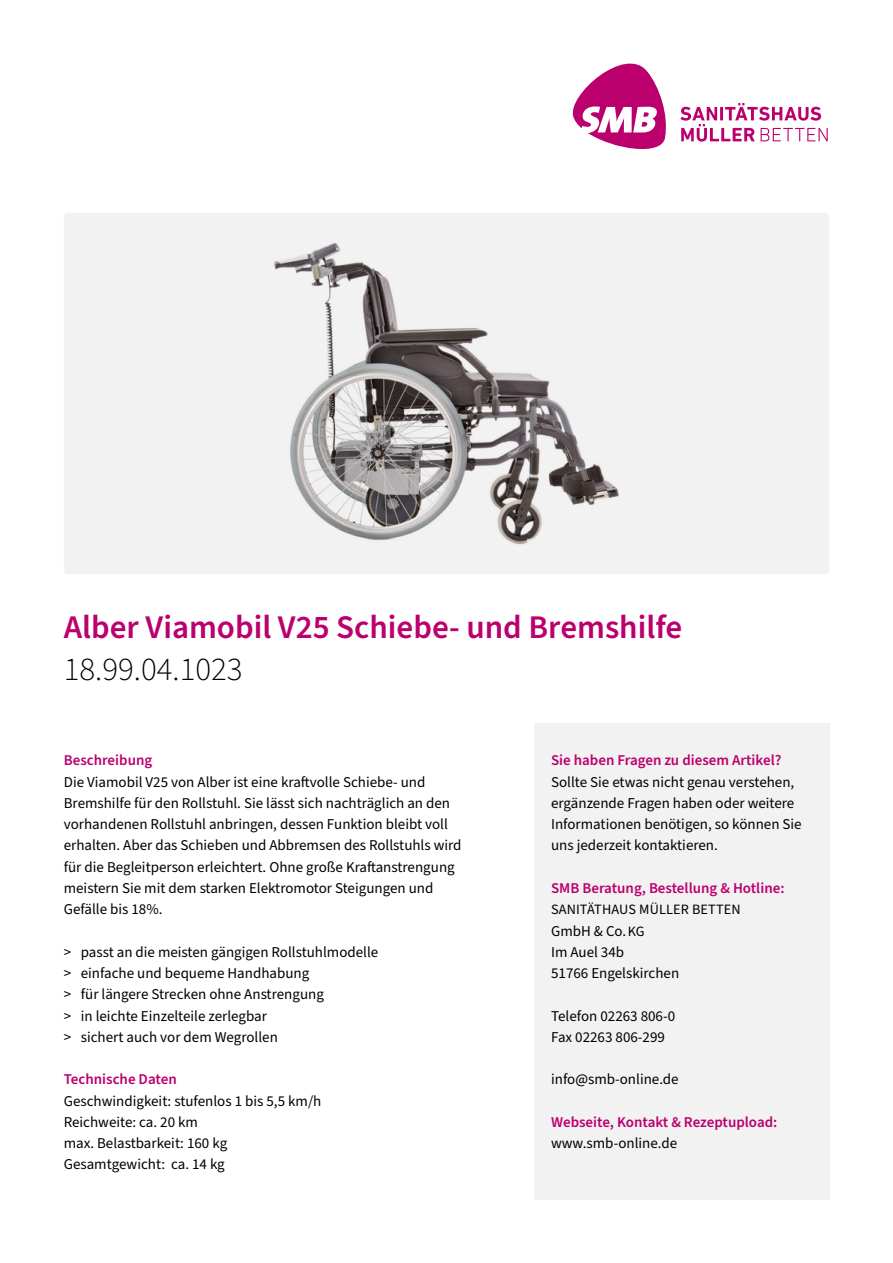
<style>
.page{position:relative;width:893px;height:1263px;background:#fff}
.page>*{position:absolute;margin:0;border:0;box-sizing:border-box;transform-origin:0 0}
.t1{font:600 33px "Source Sans Pro";color:#bb006e}
.t2{font:300 33px "Source Sans Pro";color:#000}
.t3{font:15px/21.3px "Source Sans Pro";color:#000}
.t4{font:600 15px "Source Sans Pro";color:#bb006e}
.t5{font:14.25px "Source Sans Pro";letter-spacing:.01em;color:#000}
.s1{font-size:14.25px}
</style>
<div class="page">
<div style="left:534px;top:723px;width:295px;height:476px;background:#f2f2f2"></div>
<svg style="left:572px;top:63px;width:94px;height:86px"></svg>
<svg style="left:680px;top:103px;width:148px;height:39px"></svg>
<div style="left:64px;top:213px;width:765px;height:361px;background:#f2f2f2;border-radius:4px"></div>
<img style="left:274px;top:242px;width:345px;height:303px">
<h1 class="t1" style="left:64px;top:605px;width:620px">Alber Viamobil V25 Schiebe- und Bremshilfe</h1>
<h1 class="t2" style="left:64px;top:647px;width:180px">18.99.04.1023</h1>
<p class="t4" style="left:64px;top:750px;width:90px">Beschreibung</p>
<p class="t3" style="left:64px;top:771px;width:399px">Die Viamobil V25 von Alber ist eine kraftvolle Schiebe- und Bremshilfe für den Rollstuhl. Sie lässt sich nachträglich an den vorhandenen Rollstuhl anbringen, dessen Funktion bleibt voll erhalten. Aber das Schieben und Abbremsen des Rollstuhls wird für die Begleitperson erleichtert. Ohne große Kraftanstrengung meistern Sie mit dem starken Elektromotor Steigungen und Gefälle bis 18%.</p>
<p class="t3" style="left:64px;top:941px;width:316px">&gt; passt an die meisten gängigen Rollstuhlmodelle &gt; einfache und bequeme Handhabung<br>&gt; für längere Strecken ohne Anstrengung<br>&gt; in leichte Einzelteile zerlegbar<br>&gt; sichert auch vor dem Wegrollen</p>
<p class="t4" style="left:64px;top:1069px;width:114px">Technische Daten</p>
<p class="t3" style="left:64px;top:1090px;width:259px">Geschwindigkeit: stufenlos 1 bis 5,5 km/h<br>Reichweite: ca. 20 km<br>max. Belastbarkeit: 160 kg<br>Gesamtgewicht: ca. 14 kg</p>
<p class="t4" style="left:551px;top:750px;width:232px">Sie haben Fragen zu diesem Artikel?</p>
<p class="t3" style="left:551px;top:771px;width:252px">Sollte Sie etwas nicht genau verstehen, ergänzende Fragen haben oder weitere Informationen benötigen, so können Sie uns jederzeit kontaktieren.</p>
<p class="t4" style="left:551px;top:878px;width:235px">SMB Beratung, Bestellung &amp; Hotline:</p>
<p class="t5" style="left:551px;top:900px;width:191px">SANITÄTHAUS MÜLLER BETTEN</p>
<p class="t3" style="left:551px;top:920px;width:130px">GmbH &amp; Co. <span class="s1">KG<br></span>Im Auel 34b<br>51766 Engelskirchen</p>
<p class="t3" style="left:551px;top:1005px;width:126px">Telefon 02263 806-0<br>Fax 02263 806-299</p>
<p class="t3" style="left:551px;top:1069px;width:129px">info@smb-online.de</p>
<p class="t4" style="left:551px;top:1112px;width:228px">Webseite, Kontakt &amp; Rezeptupload:</p>
<p class="t3" style="left:551px;top:1133px;width:128px">www.smb-online.de</p>
</div>
